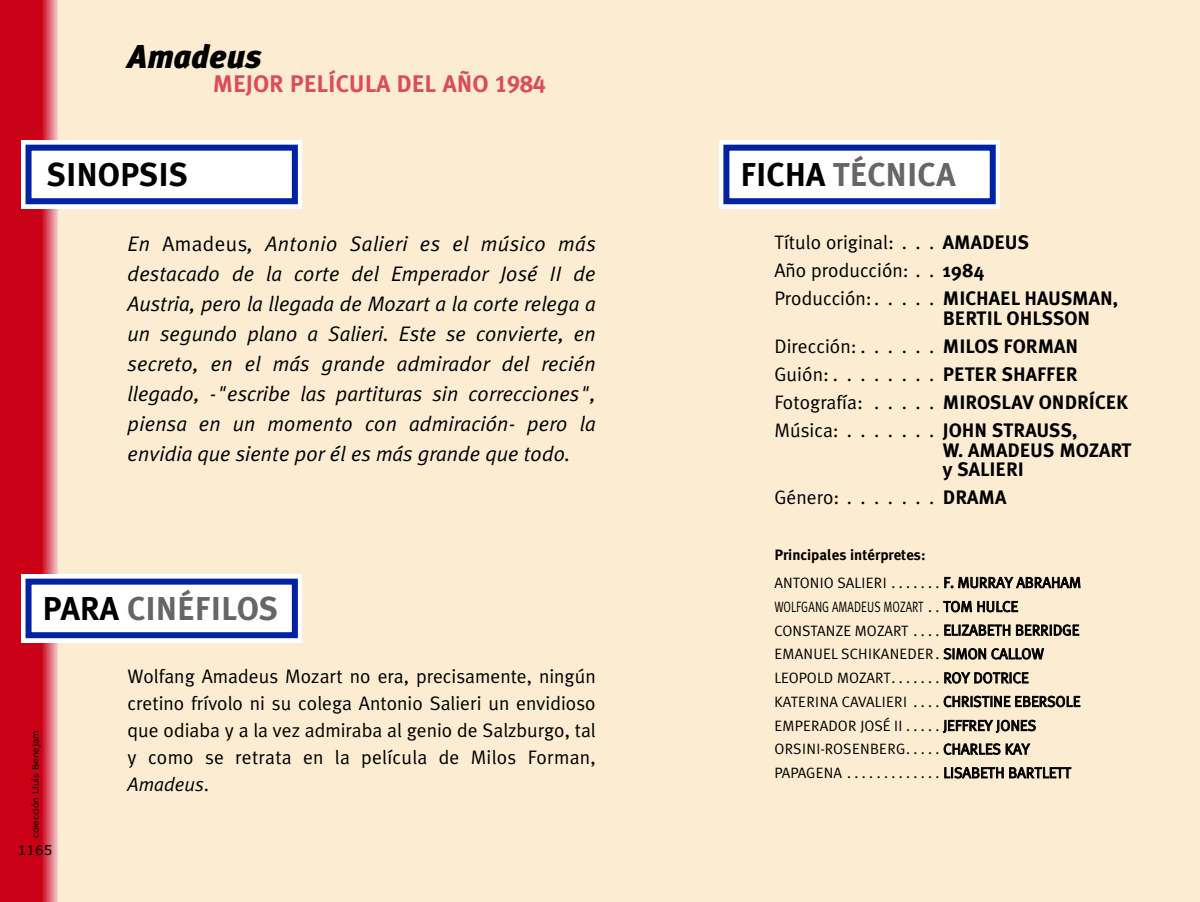
<style>
.page{position:relative;width:1200px;height:902px;background:#fff}
.page>*{position:absolute;margin:0;border:0;box-sizing:border-box;transform-origin:0 0}
.t1{font:33px "Meta Plus Bold Caps";color:#666}
.t2{font:33px "Meta Plus Bold Caps";color:#000}
.t3{font:italic 900 33px "Meta Plus";color:#000}
.t4{font:24px "Meta Plus Bold Caps";color:#da4d5c}
.t5{font:italic 21px/30px "Meta Plus Normal";color:#000;text-align:justify}
.t6{font:19.5px/28px "Meta Plus Normal";color:#000}
.t7{font:700 19.5px/19.5px "Meta Plus";color:#000}
.t8{font:15px/23.7px "Meta Plus Normal";letter-spacing:.005em;color:#000}
.t9{font:700 15px "Meta Plus";color:#000}
.t10{font:13.5px "Verdana";color:#000}
.t11{font:9px "Verdana";color:#000}
.s1{font-style:normal}
.s2{color:#000}
.s3{font-style:italic}
.s4{font-family:"Meta Plus";font-weight:700}
</style>
<div class="page">
<div style="left:0;top:0;width:1199px;height:901px;background:#fcecd1"></div>
<div style="left:0;top:0;width:57px;height:901px;background:#ca0016"></div>
<svg style="left:43px;top:0;width:14px;height:901px"></svg>
<svg style="left:21px;top:140px;width:281px;height:68px;fill:#fff"></svg>
<div style="left:32px;top:151px;width:260px;height:47px;background:#fff"></div>
<div style="left:26px;top:145px;width:272px;height:59px;border:6px solid #0022a3"></div>
<svg style="left:21px;top:574px;width:281px;height:68px;fill:#fff"></svg>
<div style="left:32px;top:584px;width:260px;height:48px;background:#fff"></div>
<div style="left:26px;top:578px;width:272px;height:60px;border:6px solid #0022a3"></div>
<svg style="left:719px;top:140px;width:280px;height:68px;fill:#fff"></svg>
<div style="left:729px;top:151px;width:260px;height:47px;background:#fff"></div>
<div style="left:723px;top:145px;width:272px;height:59px;border:6px solid #0022a3"></div>
<h1 class="t3" style="left:128px;top:38px;width:135px">Amadeus</h1>
<p class="t4" style="left:213px;top:70px;width:334px">MEJOR PELÍCULA DEL AÑO 1984</p>
<h1 class="t2" style="left:47px;top:155px;width:143px">SINOPSIS</h1>
<p class="t5" style="left:128px;top:228px;width:469px">En <span class="s1">Amadeus</span>, Antonio Salieri es el músico más destacado de la corte del Emperador José II de Austria, pero la llegada de Mozart a la corte relega a un segundo plano a Salieri. Este se convierte, en secreto, en el más grande admirador del recién llegado, -"escribe las partituras sin correcciones", piensa en un momento con admiración- pero la envidia que siente por él es más grande que todo.</p>
<h1 class="t1" style="left:43px;top:589px;width:237px"><span class="s2">PARA</span> CINÉFILOS</h1>
<p class="t11" style="left:30px;top:838px;width:110px;rotate:-90deg">colección Lluís Benejam</p>
<p class="t10" style="left:18px;top:841px;width:36px">1165</p>
<p class="t6" style="left:128px;top:663px;width:469px;line-height:27px;text-align:justify">Wolfang Amadeus Mozart no era, precisamente, ningún cretino frívolo ni su colega Antonio Salieri un envidioso que odiaba y a la vez admiraba al genio de Salzburgo, tal y como se retrata en la película de Milos Forman, <span class="s3">Amadeus</span>.</p>
<h1 class="t1" style="left:740px;top:155px;width:217px"><span class="s2">FICHA</span> TÉCNICA</h1>
<p class="t6" style="left:774px;top:228px;width:345px">Título original: . . . <span class="s4">AMADEUS<br></span>Año producción: . . <span class="s4">1984<br></span>Producción:. . . . . <span class="s4">MICHAEL HAUSMAN,</span></p>
<p class="t7" style="left:942px;top:308px;width:149px">BERTIL OHLSSON</p>
<p class="t6" style="left:774px;top:332px;width:355px">Dirección: . . . . . . <span class="s4">MILOS FORMAN<br></span>Guión: . . . . . . . . <span class="s4">PETER SHAFFER<br></span>Fotografía: . . . . . <span class="s4">MIROSLAV ONDRÍCEK<br></span>Música: . . . . . . . <span class="s4">JOHN STRAUSS,</span></p>
<p class="t7" style="left:942px;top:440px;width:190px">W. AMADEUS MOZART y SALIERI</p>
<p class="t6" style="left:774px;top:483px;width:233px">Género: . . . . . . . <span class="s4">DRAMA</span></p>
<p class="t9" style="left:774px;top:546px;width:153px">Principales intérpretes:</p>
<p class="t8" style="left:774px;top:571px;width:308px">ANTONIO SALIERI . . . . . . . F. MURRAY ABRAHAM WOLFGANG AMADEUS MOZART . . TOM HULCE CONSTANZE MOZART . . . . ELIZABETH BERRIDGE EMANUEL SCHIKANEDER. SIMON CALLOW LEOPOLD MOZART. . . . . . . ROY DOTRICE KATERINA CAVALIERI . . . . CHRISTINE EBERSOLE EMPERADOR JOSÉ II . . . . . JEFFREY JONES ORSINI-ROSENBERG. . . . . CHARLES KAY PAPAGENA . . . . . . . . . . . . . LISABETH BARTLETT</p>
</div>
